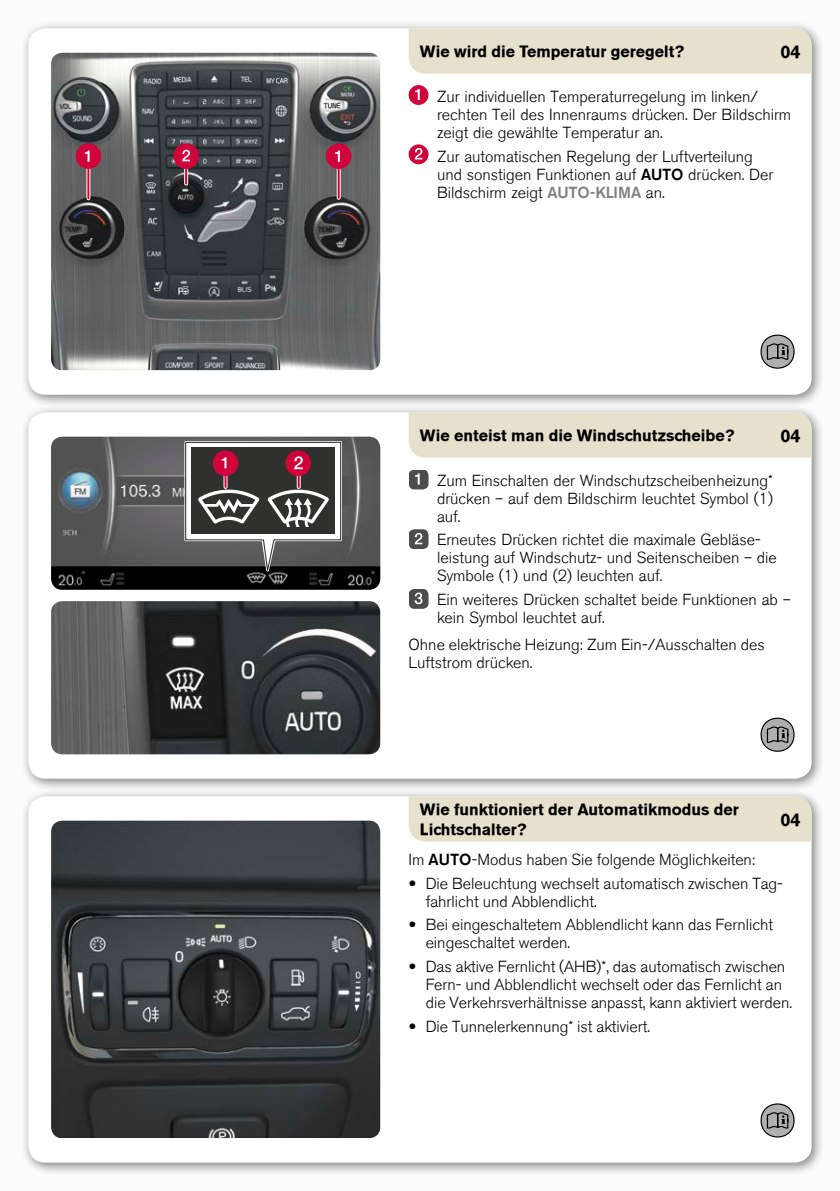
<style>
.page{position:relative;width:840px;height:1191px;background:#fff}
.page>*{position:absolute;margin:0;border:0;box-sizing:border-box;transform-origin:0 0}
.t1{font:700 18px "Volvo Sans";color:#000}
.t2{font:300 16px/18px "Volvo Sans";color:#000}
.t3{font:700 16px/19.2px "Volvo Sans";color:#000}
.s1{font-style:inherit}
.s2{color:#808180}
.s3{font-family:"Helvetica Neue ECG";font-weight:400}
</style>
<div class="page">
<div style="left:20px;top:20px;width:804px;height:389px;background:#000;opacity:.5"></div>
<div style="left:28px;top:28px;width:783px;height:367px;background:#fff;border-radius:17px"></div>
<div style="left:20px;top:404px;width:804px;height:388px;background:#000;opacity:.5"></div>
<div style="left:28px;top:412px;width:783px;height:366px;background:#fff;border-radius:17px"></div>
<div style="left:20px;top:788px;width:804px;height:388px;background:#000;opacity:.5"></div>
<div style="left:28px;top:796px;width:783px;height:366px;background:#fff;border-radius:17px"></div>
<div style="left:408px;top:28px;width:403px;height:46px;background:#e5e1cc"></div>
<img style="left:51px;top:53px;width:329px;height:317px">
<svg style="left:184px;top:169px;width:4px;height:15px"></svg>
<hr style="left:185px;top:158px;width:2px;height:26px;background:#d0043a">
<div style="left:173px;top:143px;width:26px;height:26px;background:#d0043a;border-radius:50%"></div>
<svg style="left:182px;top:150px;width:8px;height:11px"></svg>
<svg style="left:86px;top:169px;width:4px;height:29px"></svg>
<hr style="left:87px;top:158px;width:2px;height:40px;background:#d0043a">
<div style="left:76px;top:143px;width:25px;height:26px;background:#d0043a;border-radius:50%"></div>
<svg style="left:85px;top:150px;width:4px;height:12px"></svg>
<svg style="left:336px;top:169px;width:4px;height:29px"></svg>
<hr style="left:337px;top:158px;width:2px;height:40px;background:#d0043a">
<div style="left:326px;top:143px;width:25px;height:26px;background:#d0043a;border-radius:50%"></div>
<svg style="left:335px;top:150px;width:4px;height:12px"></svg>
<div style="left:408px;top:412px;width:403px;height:46px;background:#e5e1cc"></div>
<img style="left:51px;top:601px;width:329px;height:153px">
<img style="left:51px;top:437px;width:329px;height:153px">
<svg style="left:183px;top:440px;width:160px;height:145px"></svg>
<div style="left:408px;top:796px;width:403px;height:45px;background:#e5e1cc"></div>
<img style="left:51px;top:820px;width:329px;height:318px">
<div style="left:408px;top:85px;width:20px;height:20px;background:#d0043a;border-radius:50%"></div>
<svg style="left:415px;top:89px;width:4px;height:11px"></svg>
<svg style="left:408px;top:144px;width:20px;height:20px"></svg>
<svg style="left:414px;top:148px;width:8px;height:11px"></svg>
<svg style="left:760px;top:334px;width:34px;height:35px"></svg>
<svg style="left:409px;top:470px;width:19px;height:19px"></svg>
<svg style="left:409px;top:529px;width:19px;height:20px"></svg>
<svg style="left:409px;top:589px;width:19px;height:20px"></svg>
<svg style="left:760px;top:717px;width:34px;height:34px"></svg>
<svg style="left:760px;top:1103px;width:34px;height:34px"></svg>
<p class="t3" style="left:420px;top:42px;width:265px">Wie wird die Temperatur geregelt?</p>
<p class="t1" style="left:780px;top:41px;width:22px">04</p>
<p class="t2" style="left:437px;top:88px;width:355px">Zur individuellen Temperaturregelung im linken/ rechten Teil des Innenraums drücken. Der Bildschirm zeigt die gewählte Temperatur an.</p>
<p class="t2" style="left:437px;top:147px;width:337px">Zur automatischen Regelung der Luftverteilung und sonstigen Funktionen auf <span class="s1">AUTO</span> drücken. Der<br>Bildschirm zeigt <span class="s2">AUTO-KLIMA</span> an.</p>
<p class="t3" style="left:420px;top:426px;width:316px">Wie enteist man die Windschutzscheibe?</p>
<p class="t1" style="left:780px;top:425px;width:22px">04</p>
<p class="t2" style="left:437px;top:471px;width:337px;text-align:justify">Zum Einschalten der Windschutzscheibenheizung* drücken – auf dem Bildschirm leuchtet Symbol (1) auf.</p>
<p class="t2" style="left:437px;top:531px;width:341px">Erneutes Drücken richtet die maximale Gebläse&shy;leistung auf Windschutz- und Seitenscheiben – die<br>Symbole (1) und (2) leuchten auf.</p>
<p class="t2" style="left:437px;top:590px;width:355px">Ein weiteres Drücken schaltet beide Funktionen ab – kein Symbol leuchtet auf.</p>
<p class="t2" style="left:408px;top:635px;width:357px">Ohne elektrische Heizung: Zum Ein-/Ausschalten des<br>Luftstrom drücken.</p>
<p class="t3" style="left:420px;top:800px;width:320px">Wie funktioniert der Automatikmodus der<br>Lichtschalter?</p>
<p class="t1" style="left:780px;top:809px;width:22px">04</p>
<p class="t2" style="left:408px;top:850px;width:348px">Im <span class="s1">AUTO</span>-Modus haben Sie folgende Möglichkeiten:</p>
<p class="t2" style="left:425px;top:874px;width:358px;text-indent:-17px"><span class="s3">•</span> Die Beleuchtung wechselt automatisch zwischen Tag&shy;fahrlicht und Abblendlicht.</p>
<p class="t2" style="left:425px;top:916px;width:349px;text-indent:-17px"><span class="s3">•</span> Bei eingeschaltetem Abblendlicht kann das Fernlicht eingeschaltet werden.</p>
<p class="t2" style="left:425px;top:957px;width:368px;text-indent:-17px"><span class="s3">•</span> Das aktive Fernlicht (AHB)*, das automatisch zwischen<br>Fern- und Abblendlicht wechselt oder das Fernlicht an die Verkehrsverhältnisse anpasst, kann aktiviert werden.</p>
<p class="t2" style="left:408px;top:1017px;width:243px"><span class="s3">•</span> Die Tunnelerkennung* ist aktiviert.</p>
</div>
